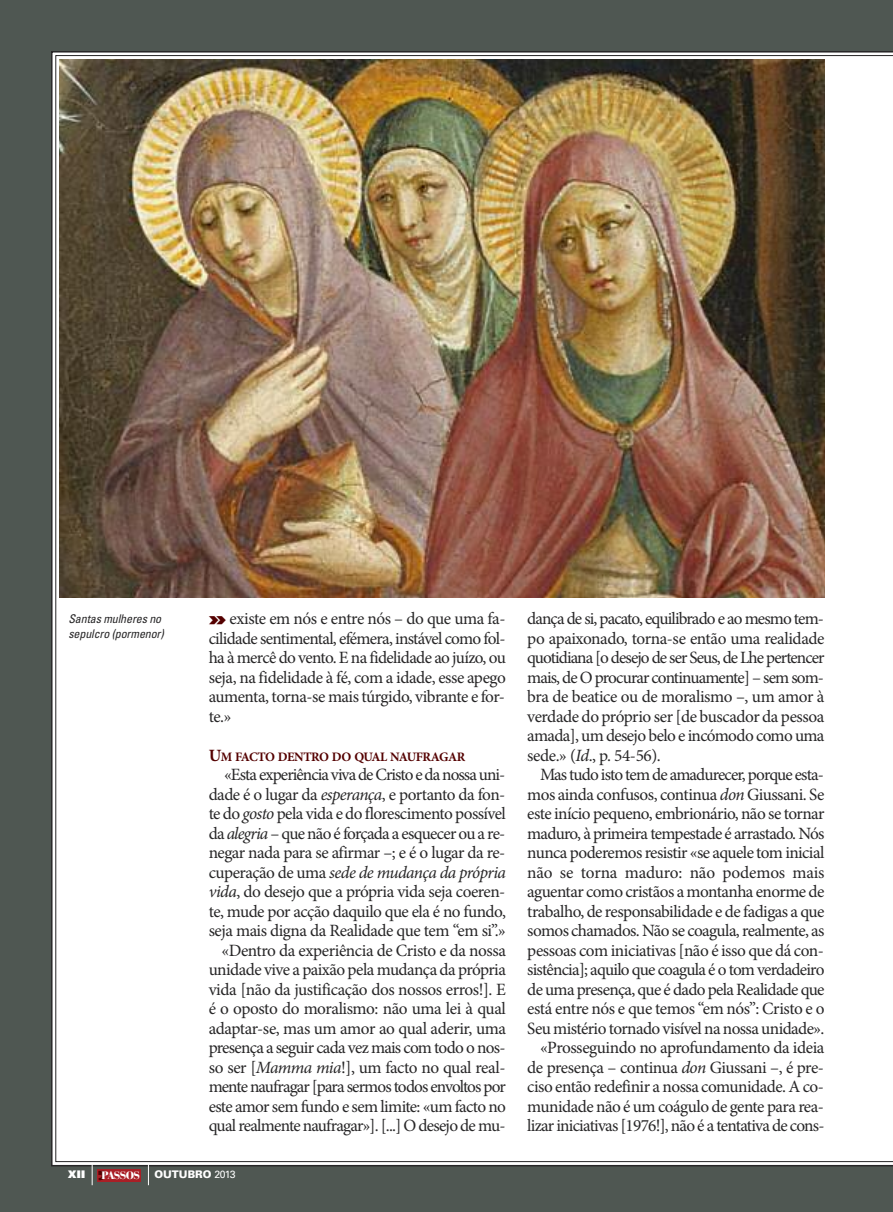
<style>
.page{position:relative;width:893px;height:1212px;background:#4f5752}
.page>*{position:absolute;margin:0;border:0;box-sizing:border-box;transform-origin:0 0}
.t1{font:17.25px/19.5px "Minion Pro";letter-spacing:-.035em;color:#272627;text-align:justify}
.t2{font:700 12.9px "Minion Pro";letter-spacing:-.035em;color:#540000}
.t3{font:italic condensed 12px/15px "Univers";letter-spacing:-.01em;color:#272627}
.t4{font:900 10.8px "Bauer Bodoni";letter-spacing:-.065em;color:#fff}
.t5{font:900 10.5px "Univers";color:#fff}
.t6{font:900 10.5px "Univers";color:#fff}
.s1{font-family:"Univers";font-weight:900;font-stretch:expanded;font-size:18px;color:#540000}
.s2{font-size:17.25px}
.s3{font-style:italic}
.s4{font-weight:400}
</style>
<div class="page">
<div style="left:56px;top:55px;width:837px;height:1107px;background:#fff"></div>
<img style="left:59px;top:59px;width:765px;height:538px">
<svg style="left:148px;top:1164px;width:1px;height:21px"></svg>
<div style="left:97px;top:1169px;width:43px;height:13px;background:#a91f26"></div>
<svg style="left:92px;top:1164px;width:12px;height:21px"></svg>
<p class="t3" style="left:68px;top:612px;width:97px">Santas mulheres no sepulcro (pormenor)</p>
<p class="t1" style="left:209px;top:610px;width:299px"><span class="s1">»</span> existe em nós e entre nós – do que uma fa&shy;cilidade sentimental, efémera, instável como fol&shy;ha à mercê do vento. E na fidelidade ao juízo, ou seja, na fidelidade à fé, com a idade, esse apego aumenta, torna-se mais túrgido, vibrante e for&shy;te.»</p>
<p class="t2" style="left:209px;top:751px;width:258px"><span class="s2">U</span>M FACTO DENTRO DO QUAL NAUFRAGAR</p>
<p class="t1" style="left:209px;top:766px;width:299px;text-align:right">«Esta experiência viva de Cristo e da nossa uni&shy;dade é o lugar da <span class="s3">esperança</span>, e portanto da fon&shy;te do <span class="s3">gosto</span> pela vida e do florescimento possível da <span class="s3">alegria</span> – que não é forçada a esquecer ou a re&shy;negar nada para se afirmar –; e é o lugar da re&shy;cuperação de uma <span class="s3">sede de mudança da própria vida</span>, do desejo que a própria vida seja coeren&shy;te, mude por acção daquilo que ela é no fundo, seja mais digna da Realidade que tem “em si”.» «Dentro da experiência de Cristo e da nossa unidade vive a paixão pela mudança da própria vida [não da justificação dos nossos erros!]. E é o oposto do moralismo: não uma lei à qual adaptar-se, mas um amor ao qual aderir, uma presença a seguir cada vez mais com todo o nos&shy;so ser [<span class="s3">Mamma mia</span>!], um facto no qual real&shy;mente naufragar [para sermos todos envoltos por este amor sem fundo e sem limite: «um facto no qual realmente naufragar»]. [...] O desejo de mu-</p>
<p class="t6" style="left:68px;top:1170px;width:19px">XII</p>
<p class="t4" style="left:102px;top:1171px;width:40px">PASSOS</p>
<p class="t5" style="left:154px;top:1170px;width:83px">OUTUBRO <span class="s4">2013</span></p>
<p class="t1" style="left:527px;top:610px;width:299px">dança de si, pacato, equilibrado e ao mesmo tem&shy;po apaixonado, torna-se então uma realidade quotidiana [o desejo de ser Seus, de Lhe pertencer mais, de O procurar continuamente] – sem som&shy;bra de beatice ou de moralismo –, um amor à verdade do próprio ser [de buscador da pessoa amada], um desejo belo e incómodo como uma sede.» (<span class="s3">Id</span>., p. 54-56).</p>
<p class="t1" style="left:527px;top:766px;width:299px;text-align:right">Mas tudo isto tem de amadurecer, porque esta&shy;mos ainda confusos, continua <span class="s3">don</span> Giussani. Se este início pequeno, embrionário, não se tornar maduro, à primeira tempestade é arrastado. Nós nunca poderemos resistir «se aquele tom inicial não se torna maduro: não podemos mais aguentar como cristãos a montanha enorme de trabalho, de responsabilidade e de fadigas a que somos chamados. Não se coagula, realmente, as pessoas com iniciativas [não é isso que dá con&shy;sistência]; aquilo que coagula é o tom verdadeiro de uma presença, que é dado pela Realidade que está entre nós e que temos “em nós”: Cristo e o Seu mistério tornado visível na nossa unidade». «Prosseguindo no aprofundamento da ideia de presença – continua <span class="s3">don</span> Giussani –, é pre&shy;ciso então redefinir a nossa comunidade. A co&shy;munidade não é um coágulo de gente para rea&shy;lizar iniciativas [1976!], não é a tentativa de cons-</p>
</div>
